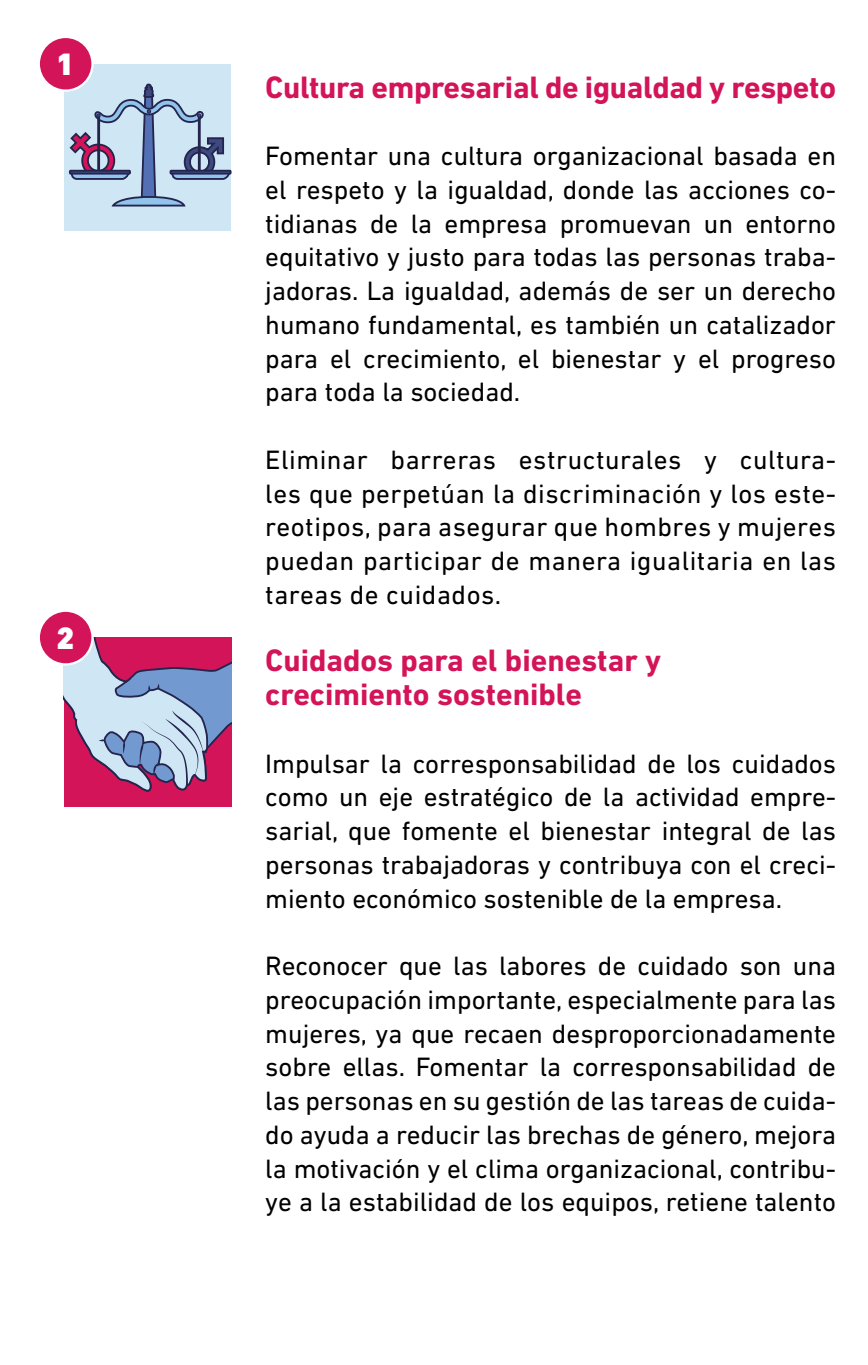
<style>
.page{position:relative;width:868px;height:1365px;background:#fff}
.page>*{position:absolute;margin:0;border:0;box-sizing:border-box;transform-origin:0 0}
.t1{font:700 31.5px/33.8px "DIN Next LT Pro";color:#d41459}
.t2{font:900 31.5px "DIN Next LT Pro";color:#fff}
.t3{font:27px/33.8px "DIN Next LT Pro";color:#000;text-align:justify}
</style>
<div class="page">
<div style="left:64px;top:638px;width:167px;height:169px;background:#d41459"></div>
<svg style="left:64px;top:638px;width:167px;height:154px"></svg>
<div style="left:64px;top:64px;width:167px;height:166px;background:#cfe6f5"></div>
<svg style="left:69px;top:83px;width:162px;height:124px"></svg>
<div style="left:39px;top:37px;width:53px;height:54px;background:#d41459;border-radius:50%"></div>
<div style="left:38px;top:36px;width:56px;height:56px;border:2px solid #fff;border-radius:50%"></div>
<div style="left:39px;top:611px;width:53px;height:53px;background:#d41459;border-radius:50%"></div>
<div style="left:38px;top:610px;width:56px;height:55px;border:2px solid #fff;border-radius:50%"></div>
<p class="t2" style="left:56px;top:46px;width:19px">1</p>
<p class="t2" style="left:56px;top:619px;width:19px">2</p>
<p class="t1" style="left:265px;top:70px;width:572px">Cultura empresarial de igualdad y respeto</p>
<p class="t3" style="left:265px;top:139px;width:572px">Fomentar una cultura organizacional basada en el respeto y la igualdad, donde las acciones co&shy;tidianas de la empresa promuevan un entorno equitativo y justo para todas las personas traba&shy;jadoras. La igualdad, además de ser un derecho humano fundamental, es también un catalizador para el crecimiento, el bienestar y el progreso para toda la sociedad.</p>
<p class="t3" style="left:265px;top:442px;width:572px">Eliminar barreras estructurales y cultura&shy;les que perpetúan la discriminación y los este&shy;reotipos, para asegurar que hombres y mujeres puedan participar de manera igualitaria en las tareas de cuidados.</p>
<p class="t1" style="left:265px;top:644px;width:397px">Cuidados para el bienestar y crecimiento sostenible</p>
<p class="t3" style="left:265px;top:746px;width:572px">Impulsar la corresponsabilidad de los cuidados como un eje estratégico de la actividad empre&shy;sarial, que fomente el bienestar integral de las personas trabajadoras y contribuya con el creci&shy;miento económico sostenible de la empresa.</p>
<p class="t3" style="left:265px;top:949px;width:572px">Reconocer que las labores de cuidado son una preocupación importante, especialmente para las mujeres, ya que recaen desproporcionadamente sobre ellas. Fomentar la corresponsabilidad de las personas en su gestión de las tareas de cuida&shy;do ayuda a reducir las brechas de género, mejora la motivación y el clima organizacional, contribu&shy;ye a la estabilidad de los equipos, retiene talento</p>
</div>
